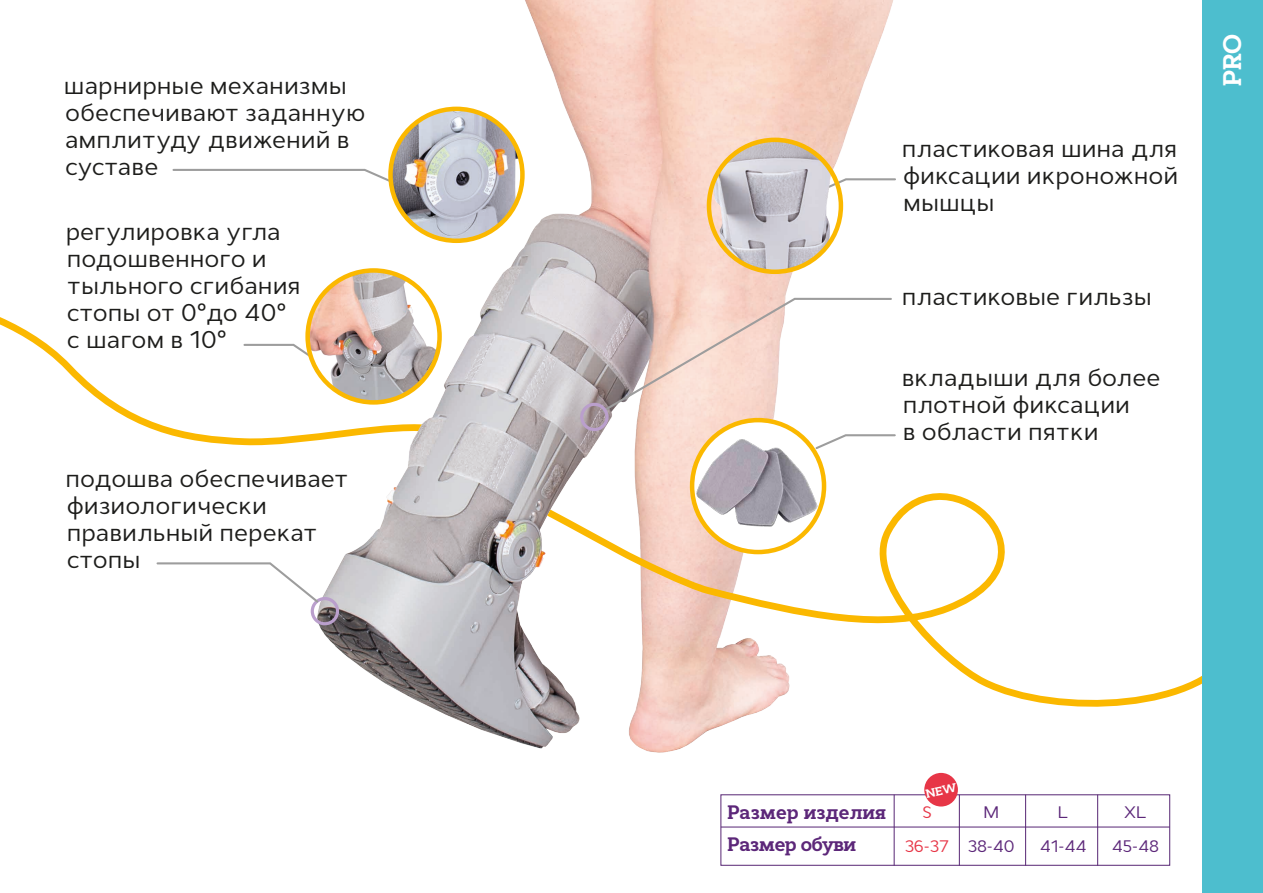
<style>
.page{position:relative;width:1263px;height:893px;background:#fff}
.page>*{position:absolute;margin:0;border:0;box-sizing:border-box;transform-origin:0 0}
.t1{font:700 25.5px "Cyntho Slab Pro";color:#fff}
.t2{font:24.3px/27px "Cyntho Pro";color:#1d1d1b}
.t3{font:700 19.5px/32px "Cyntho Slab Pro";letter-spacing:-.025em;color:#5c2779}
.t4{font:16.65px/34px "Cyntho Pro";letter-spacing:-.025em;color:#5c2779;text-align:center}
.t5{font:16.65px/34px "Cyntho Pro";color:#e73647;text-align:center}
</style>
<div class="page">
<svg style="left:0;top:317px;width:303px;height:129px"></svg>
<img style="left:303px;top:0;width:590px;height:753px">
<svg style="left:542px;top:437px;width:661px;height:290px"></svg>
<svg style="left:600px;top:297px;width:293px;height:117px"></svg>
<div style="left:580px;top:403px;width:28px;height:28px;border:3px solid #ba9fcc;border-radius:50%"></div>
<div style="left:311px;top:597px;width:28px;height:28px;border:3px solid #ba9fcc;border-radius:50%"></div>
<hr style="left:959px;top:795px;width:1px;height:71px;background:#572674">
<hr style="left:894px;top:795px;width:1px;height:71px;background:#572674">
<hr style="left:721px;top:827px;width:449px;height:1px;background:#572674">
<div style="left:720px;top:794px;width:450px;height:72px;border:1px solid #572674"></div>
<hr style="left:1025px;top:795px;width:1px;height:71px;background:#572674">
<hr style="left:1097px;top:795px;width:1px;height:71px;background:#572674">
<svg style="left:172px;top:168px;width:217px;height:17px"></svg>
<svg style="left:242px;top:343px;width:70px;height:16px"></svg>
<svg style="left:156px;top:561px;width:164px;height:43px"></svg>
<img style="left:308px;top:270px;width:132px;height:132px;border-radius:66px">
<div style="left:305px;top:268px;width:137px;height:137px;border:4px solid #fbb800;border-radius:50%"></div>
<img style="left:390px;top:109px;width:132px;height:132px;border-radius:66px">
<div style="left:388px;top:107px;width:137px;height:136px;border:4px solid #fbb800;border-radius:50%"></div>
<svg style="left:841px;top:177px;width:55px;height:18px"></svg>
<img style="left:709px;top:140px;width:132px;height:131px">
<div style="left:707px;top:138px;width:136px;height:136px;border:4px solid #fbb800;border-radius:50%"></div>
<svg style="left:814px;top:433px;width:83px;height:18px"></svg>
<img style="left:692px;top:420px;width:132px;height:132px;border-radius:66px">
<div style="left:690px;top:418px;width:136px;height:136px;border:4px solid #fbb800;border-radius:50%"></div>
<div style="left:1203px;top:0;width:60px;height:893px;background:#4dbece"></div>
<div style="left:924px;top:773px;width:34px;height:33px;background:#e73647;border-radius:50%"></div>
<p class="t2" style="left:64px;top:72px;width:303px">шарнирные механизмы обеспечивают заданную амплитуду движений в суставе</p>
<p class="t2" style="left:66px;top:218px;width:236px">регулировка угла подошвенного и тыльного сгибания стопы от 0°до 40° с шагом в 10°</p>
<p class="t2" style="left:66px;top:465px;width:284px">подошва обеспечивает физиологически правильный перекат стопы</p>
<p class="t2" style="left:902px;top:136px;width:278px;text-align:justify">пластиковая шина для фиксации икроножной мышцы</p>
<p class="t2" style="left:902px;top:283px;width:251px">пластиковые гильзы</p>
<p class="t2" style="left:902px;top:364px;width:260px">вкладыши для более плотной фиксации<br>в области пятки</p>
<p class="t1" style="left:1216px;top:86px;width:54px;rotate:-90deg">PRO</p>
<p class="t3" style="left:728px;top:796px;width:160px">Размер изделия<br>Размер обуви</p>
<p class="t4" style="left:968px;top:795px;width:48px">M<br>38-40</p>
<p class="t5" style="left:905px;top:795px;width:46px">S<br>36-37</p>
<p class="t4" style="left:1040px;top:795px;width:49px">L<br>41-44</p>
<p class="t4" style="left:1112px;top:795px;width:49px">XL<br>45-48</p>
</div>
